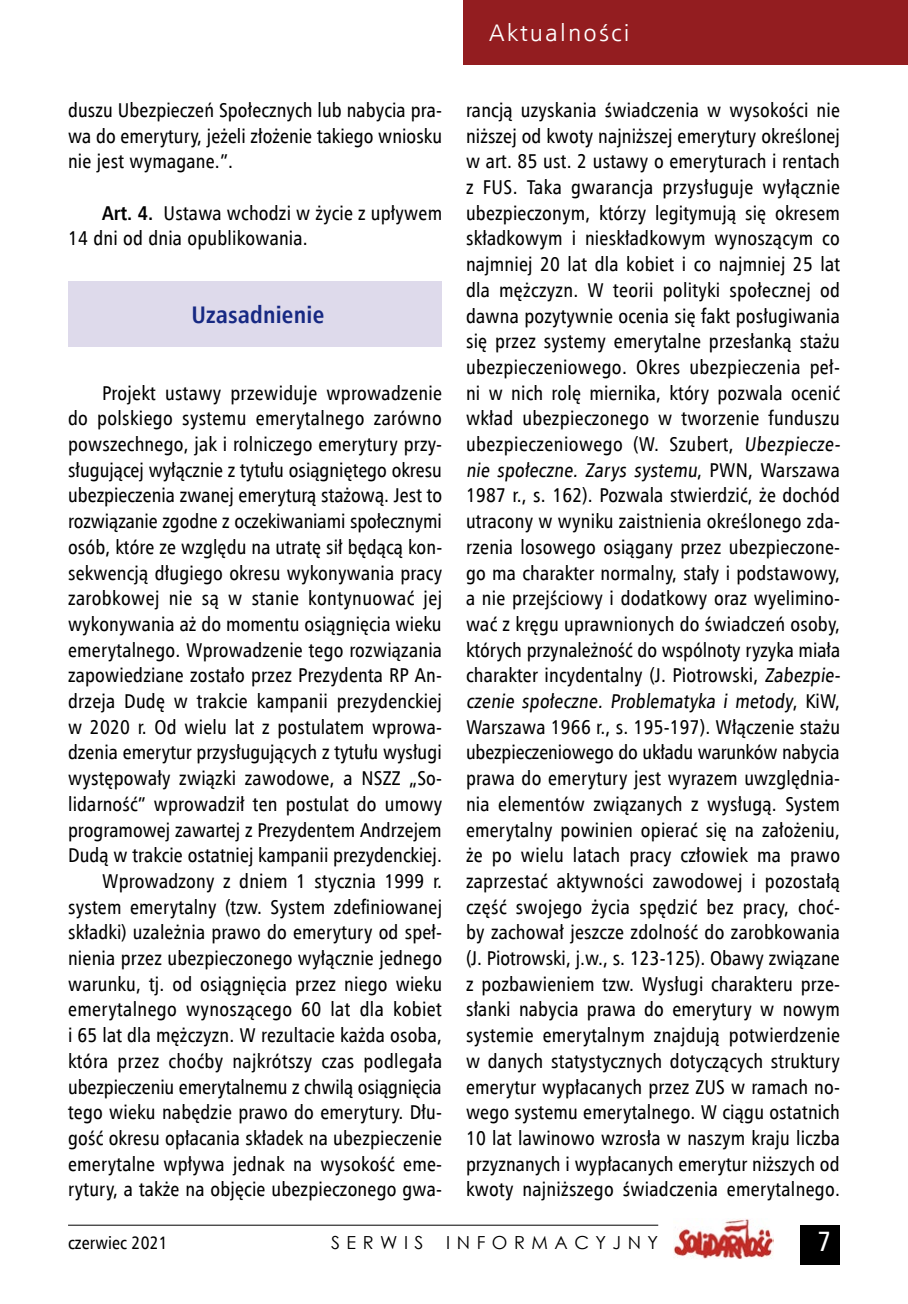
<style>
.page{position:relative;width:908px;height:1304px;background:#fff}
.page>*{position:absolute;margin:0;border:0;box-sizing:border-box;transform-origin:0 0}
.t1{font:28px "Humnst 777 Cn EU";color:#fff}
.t2{font:700 24px "Humnst 777 Cn EU";letter-spacing:.01em;color:#172983}
.t3{font:24px "Humnst 777 Lt Cn EU";letter-spacing:.075em;color:#fff;scale:1.2 1}
.t4{font:20px/25.8px "Humnst 777 Cn EU";letter-spacing:.01em;color:#000}
.t5{font:18px "Century Gothic";letter-spacing:.36em;color:#000}
.t6{font:18px "Humnst 777 Cn EU";color:#000}
.s1{font-weight:700}
</style>
<div class="page">
<div style="left:799px;top:1225px;width:40px;height:39px;background:#000"></div>
<hr style="left:68px;top:1225px;width:590px;height:1px;background:#000">
<img style="left:673px;top:1219px;width:100px;height:41px">
<div style="left:68px;top:281px;width:374px;height:65px;background:#dedaeb"></div>
<div style="left:463px;top:0;width:444px;height:64px;background:#931d20"></div>
<p class="t4" style="left:68px;top:97px;width:375px;text-align:justify">duszu Ubezpieczeń Społecznych lub nabycia pra&shy;wa do emerytury, jeżeli złożenie takiego wniosku nie jest wymagane.”.</p>
<p class="t4" style="left:68px;top:200px;width:375px;text-indent:34px"><span class="s1">Art. 4.</span> Ustawa wchodzi w życie z upływem<br>14 dni od dnia opublikowania.</p>
<p class="t2" style="left:191px;top:299px;width:134px">Uzasadnienie</p>
<p class="t4" style="left:68px;top:380px;width:375px;text-align:right">Projekt ustawy przewiduje wprowadzenie<br>do polskiego systemu emerytalnego zarówno powszechnego, jak i rolniczego emerytury przy&shy;sługującej wyłącznie z tytułu osiągniętego okresu ubezpieczenia zwanej emeryturą stażową. Jest to rozwiązanie zgodne z oczekiwaniami społecznymi osób, które ze względu na utratę sił będącą kon&shy;sekwencją długiego okresu wykonywania pracy zarobkowej nie są w stanie kontynuować jej wykonywania aż do momentu osiągnięcia wieku emerytalnego. Wprowadzenie tego rozwiązania zapowiedziane zostało przez Prezydenta RP An&shy;drzeja Dudę w trakcie kampanii prezydenckiej w 2020 r. Od wielu lat z postulatem wprowa&shy;dzenia emerytur przysługujących z tytułu wysługi występowały związki zawodowe, a NSZZ „So&shy;lidarność” wprowadził ten postulat do umowy programowej zawartej z Prezydentem Andrzejem Dudą w trakcie ostatniej kampanii prezydenckiej.<br>Wprowadzony z dniem 1 stycznia 1999 r. system emerytalny (tzw. System zdefiniowanej składki) uzależnia prawo do emerytury od speł&shy;nienia przez ubezpieczonego wyłącznie jednego warunku, tj. od osiągnięcia przez niego wieku emerytalnego wynoszącego 60 lat dla kobiet i 65 lat dla mężczyzn. W rezultacie każda osoba, która przez choćby najkrótszy czas podlegała ubezpieczeniu emerytalnemu z chwilą osiągnięcia tego wieku nabędzie prawo do emerytury. Dłu&shy;gość okresu opłacania składek na ubezpieczenie emerytalne wpływa jednak na wysokość eme&shy;rytury, a także na objęcie ubezpieczonego gwa-</p>
<p class="t3" style="left:489px;top:17px;width:118px">Aktualności</p>
<p class="t4" style="left:466px;top:97px;width:378px">rancją uzyskania świadczenia w wysokości nie niższej od kwoty najniższej emerytury określonej w art. 85 ust. 2 ustawy o emeryturach i rentach z FUS. Taka gwarancja przysługuje wyłącznie ubezpieczonym, którzy legitymują się okresem składkowym i nieskładkowym wynoszącym co najmniej 20 lat dla kobiet i co najmniej 25 lat dla mężczyzn. W teorii polityki społecznej od dawna pozytywnie ocenia się fakt posługiwania się przez systemy emerytalne przesłanką stażu ubezpieczeniowego. Okres ubezpieczenia peł&shy;ni w nich rolę miernika, który pozwala ocenić wkład ubezpieczonego w tworzenie funduszu ubezpieczeniowego (W. Szubert, Ubezpiecze&shy;nie społeczne. Zarys systemu, PWN, Warszawa 1987 r., s. 162). Pozwala stwierdzić, że dochód utracony w wyniku zaistnienia określonego zda&shy;rzenia losowego osiągany przez ubezpieczone&shy;go ma charakter normalny, stały i podstawowy, a nie przejściowy i dodatkowy oraz wyelimino&shy;wać z kręgu uprawnionych do świadczeń osoby, których przynależność do wspólnoty ryzyka miała charakter incydentalny (J. Piotrowski, Zabezpie&shy;czenie społeczne. Problematyka i metody, KiW, Warszawa 1966 r., s. 195-197). Włączenie stażu ubezpieczeniowego do układu warunków nabycia prawa do emerytury jest wyrazem uwzględnia&shy;nia elementów związanych z wysługą. System emerytalny powinien opierać się na założeniu, że po wielu latach pracy człowiek ma prawo zaprzestać aktywności zawodowej i pozostałą część swojego życia spędzić bez pracy, choć&shy;by zachował jeszcze zdolność do zarobkowania (J. Piotrowski, j.w., s. 123-125). Obawy związane z pozbawieniem tzw. Wysługi charakteru prze&shy;słanki nabycia prawa do emerytury w nowym systemie emerytalnym znajdują potwierdzenie w danych statystycznych dotyczących struktury emerytur wypłacanych przez ZUS w ramach no&shy;wego systemu emerytalnego. W ciągu ostatnich 10 lat lawinowo wzrosła w naszym kraju liczba przyznanych i wypłacanych emerytur niższych od kwoty najniższego świadczenia emerytalnego.</p>
<p class="t6" style="left:68px;top:1232px;width:101px">czerwiec 2021</p>
<p class="t5" style="left:331px;top:1230px;width:94px">SERWIS</p>
<p class="t5" style="left:446px;top:1230px;width:213px">INFORMACYJNY</p>
<h1 class="t1" style="left:817px;top:1224px;width:15px">7</h1>
</div>
